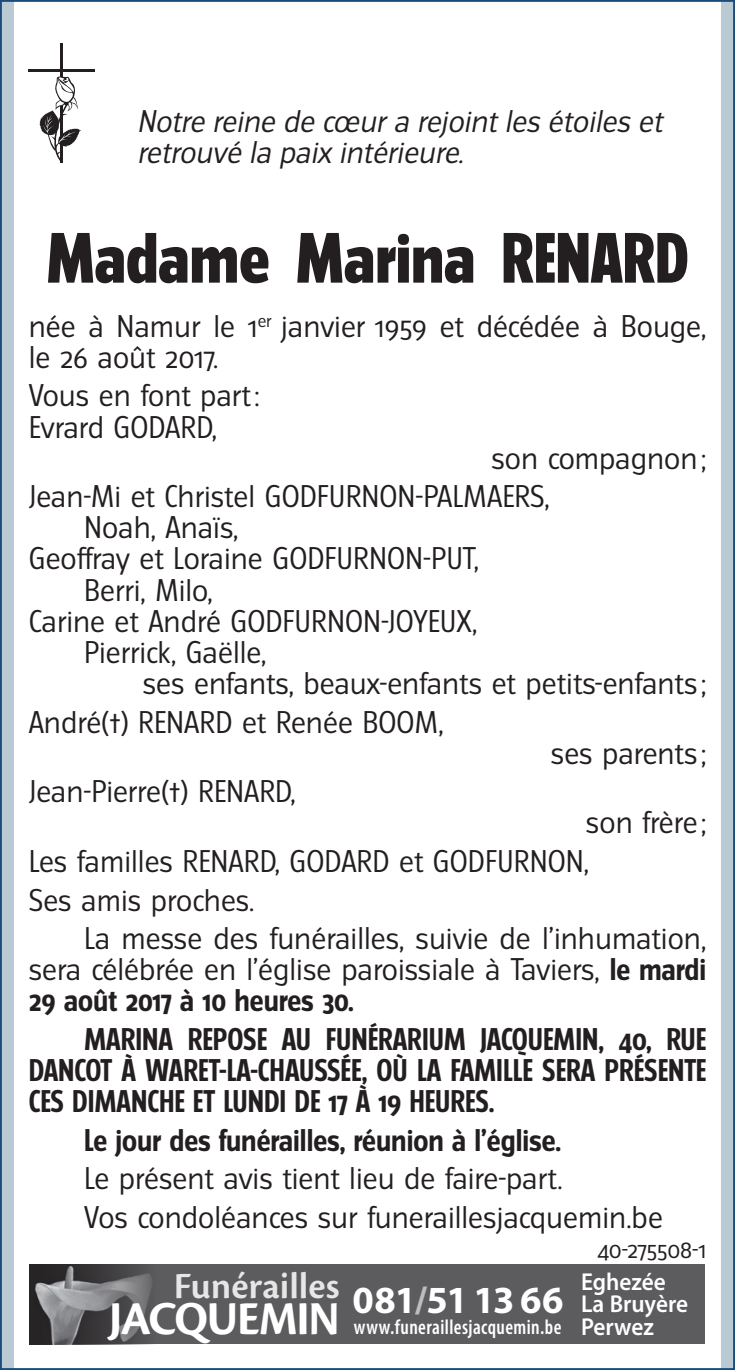
<style>
.page{position:relative;width:735px;height:1370px;background:#fff}
.page>*{position:absolute;margin:0;border:0;box-sizing:border-box;transform-origin:0 0}
.t1{font:800 63.7px "Turmino";color:#231f20}
.t2{font:700 49px "Cronos Pro";letter-spacing:-.03em;color:#fff;scale:.96 1}
.t3{font:600 38.5px "Cronos Pro";color:#fff}
.t4{font:28px/31.2px "Turmino";color:#231f20}
.t5{font:700 28px/31.2px "Turmino";color:#231f20;text-align:justify}
.t6{font:italic 28px/31.2px "Turmino";color:#231f20}
.t7{font:600 24.5px/22.8px "Myriad Pro";color:#fff;scale:.95 1}
.t8{font:22.4px "Turmino";letter-spacing:-.015em;color:#231f20}
.t9{font:600 condensed 21px "Myriad Pro";letter-spacing:.02em;color:#fff;scale:.94 1}
.s1{font-weight:700}
</style>
<div class="page">
<svg style="left:0;top:0;width:14px;height:1369px;background:#a2b7c7"></svg>
<div style="left:720px;top:0;width:14px;height:1369px;background:#bacad5"></div>
<hr style="left:61px;top:44px;width:2px;height:119px;background:#231f20">
<hr style="left:29px;top:69px;width:66px;height:2px;background:#231f20">
<svg style="left:39px;top:75px;width:42px;height:88px"></svg>
<div style="left:30px;top:1264px;width:674px;height:79px;background:#5c5c5f"></div>
<img style="left:30px;top:1264px;width:121px;height:79px">
<p class="t6" style="left:137px;top:105px;width:532px">Notre reine de cœur a rejoint les étoiles et retrouvé la paix intérieure.</p>
<h1 class="t1" style="left:46px;top:219px;width:643px">Madame Marina RENARD</h1>
<p class="t4" style="left:29px;top:310px;width:678px">née à Namur le 1<sup>er</sup> janvier 1959 et décédée à Bouge, le 26 août 2017.</p>
<p class="t4" style="left:29px;top:380px;width:232px">Vous en font part:<br>Evrard GODARD,</p>
<p class="t4" style="left:29px;top:438px;width:678px;line-height:38.5px;text-indent:462px">son compagnon;<br>Jean-Mi et Christel GODFURNON-PALMAERS,</p>
<p class="t4" style="left:84px;top:512px;width:156px">Noah, Anaïs,</p>
<p class="t4" style="left:29px;top:543px;width:451px">Geoffray et Loraine GODFURNON-PUT,</p>
<p class="t4" style="left:84px;top:574px;width:130px">Berri, Milo,</p>
<p class="t4" style="left:29px;top:605px;width:450px">Carine et André GODFURNON-JOYEUX,</p>
<p class="t4" style="left:84px;top:636px;width:184px">Pierrick, Gaëlle,</p>
<p class="t4" style="left:143px;top:667px;width:564px">ses enfants, beaux-enfants et petits-enfants ;</p>
<p class="t4" style="left:29px;top:706px;width:416px">André(†) RENARD et Renée BOOM,</p>
<p class="t4" style="left:550px;top:737px;width:157px">ses parents ;</p>
<p class="t4" style="left:29px;top:775px;width:268px">Jean-Pierre(†) RENARD,</p>
<p class="t4" style="left:29px;top:803px;width:678px;line-height:38.5px;text-indent:557px">son frère;<br>Les familles RENARD, GODARD et GODFURNON,<br>Ses amis proches.</p>
<p class="t4" style="left:29px;top:922px;width:678px;text-align:justify;text-indent:55px">La messe des funérailles, suivie de l’inhumation, sera célébrée en l’église paroissiale à Taviers, <span class="s1">le mardi 29 août 2017 à 10 heures 30.</span></p>
<p class="t5" style="left:29px;top:1023px;width:678px;text-indent:55px">MARINA REPOSE AU FUNÉRARIUM JACQUEMIN, 40, RUE DANCOT À WARET-LA-CHAUSSÉE, OÙ LA FAMILLE SERA PRÉSENTE CES DIMANCHE ET LUNDI DE 17 À 19 HEURES.</p>
<p class="t5" style="left:84px;top:1124px;width:478px">Le jour des funérailles, réunion à l’église.</p>
<p class="t4" style="left:84px;top:1159px;width:580px;line-height:38.5px">Le présent avis tient lieu de faire-part.<br>Vos condoléances sur funeraillesjacquemin.be</p>
<p class="t8" style="left:597px;top:1235px;width:110px">40‑275508‑1</p>
<h3 class="t3" style="left:173px;top:1263px;width:167px">Funérailles</h3>
<p class="t7" style="left:580px;top:1269px;width:114px">Eghezée<br>La Bruyère<br>Perwez</p>
<h2 class="t2" style="left:109px;top:1290px;width:474px">JACQUEMIN <sup>081</sup><sup>/</sup><sup>51</sup> <sup>13</sup> <sup>66</sup></h2>
<p class="t9" style="left:353px;top:1315px;width:222px">www.funeraillesjacquemin.be</p>
</div>
